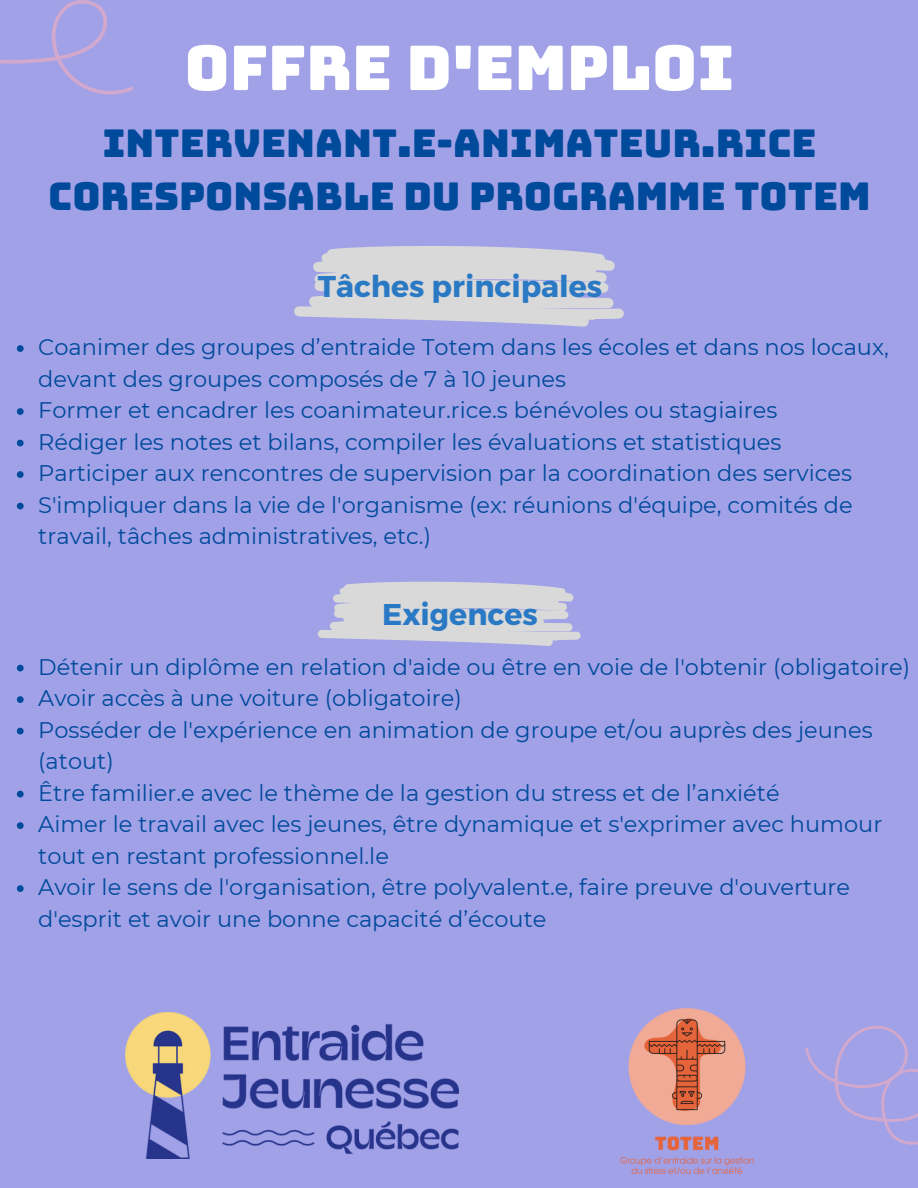
<style>
.page{position:relative;width:918px;height:1188px;background:#a1a1e7}
.page>*{position:absolute;margin:0;border:0;box-sizing:border-box;transform-origin:0 0}
.t1{font:61.65px "Bungee";color:#fff}
.t2{font:38.4px/52.8px "Bungee";color:#004a9b;text-align:center}
.t3{font:700 30px "Montserrat";color:#2a79c4}
.t4{font:22.5px/31.5px "Montserrat";color:#004a9b}
</style>
<div class="page">
<svg style="left:318px;top:582px;width:263px;height:64px"></svg>
<svg style="left:294px;top:246px;width:330px;height:81px"></svg>
<svg style="left:0;top:0;width:133px;height:95px"></svg>
<svg style="left:805px;top:1026px;width:113px;height:119px"></svg>
<svg style="left:17px;top:345px;width:7px;height:7px"></svg>
<svg style="left:17px;top:408px;width:7px;height:7px"></svg>
<svg style="left:17px;top:440px;width:7px;height:6px"></svg>
<svg style="left:17px;top:471px;width:7px;height:7px"></svg>
<svg style="left:17px;top:503px;width:7px;height:6px"></svg>
<svg style="left:17px;top:665px;width:7px;height:6px"></svg>
<svg style="left:17px;top:696px;width:7px;height:7px"></svg>
<svg style="left:17px;top:728px;width:7px;height:6px"></svg>
<svg style="left:17px;top:791px;width:7px;height:6px"></svg>
<svg style="left:17px;top:822px;width:7px;height:7px"></svg>
<svg style="left:17px;top:885px;width:7px;height:7px"></svg>
<img style="left:126px;top:1013px;width:333px;height:146px">
<img style="left:620px;top:1008px;width:134px;height:167px">
<p class="t1" style="left:184px;top:37px;width:552px">OFFRE D'EMPLOI</p>
<h1 class="t2" style="left:48px;top:117px;width:824px">INTERVENANT.E-ANIMATEUR.RICE<br>CORESPONSABLE DU PROGRAMME TOTEM</h1>
<p class="t3" style="left:318px;top:267px;width:286px">Tâches principales</p>
<h2 class="t4" style="left:38px;top:331px;width:852px">Coanimer des groupes d’entraide Totem dans les écoles et dans nos locaux, devant des groupes composés de 7 à 10 jeunes</h2>
<p class="t4" style="left:38px;top:394px;width:741px">Former et encadrer les coanimateur.rice.s bénévoles ou stagiaires</p>
<h3 class="t4" style="left:38px;top:426px;width:745px">Rédiger les notes et bilans, compiler les évaluations et statistiques</h3>
<p class="t4" style="left:38px;top:457px;width:815px">Participer aux rencontres de supervision par la coordination des services</p>
<p class="t4" style="left:38px;top:489px;width:816px">S'impliquer dans la vie de l'organisme (ex: réunions d'équipe, comités de travail, tâches administratives, etc.)</p>
<p class="t3" style="left:382px;top:594px;width:157px">Exigences</p>
<p class="t4" style="left:38px;top:651px;width:873px">Détenir un diplôme en relation d'aide ou être en voie de l'obtenir (obligatoire)</p>
<p class="t4" style="left:38px;top:683px;width:425px">Avoir accès à une voiture (obligatoire)</p>
<h3 class="t4" style="left:38px;top:714px;width:836px">Posséder de l'expérience en animation de groupe et/ou auprès des jeunes (atout)</h3>
<p class="t4" style="left:38px;top:777px;width:743px">Être familier.e avec le thème de la gestion du stress et de l’anxiété</p>
<p class="t4" style="left:38px;top:809px;width:846px">Aimer le travail avec les jeunes, être dynamique et s'exprimer avec humour tout en restant professionnel.le</p>
<p class="t4" style="left:38px;top:872px;width:813px">Avoir le sens de l'organisation, être polyvalent.e, faire preuve d'ouverture d'esprit et avoir une bonne capacité d’écoute</p>
</div>
